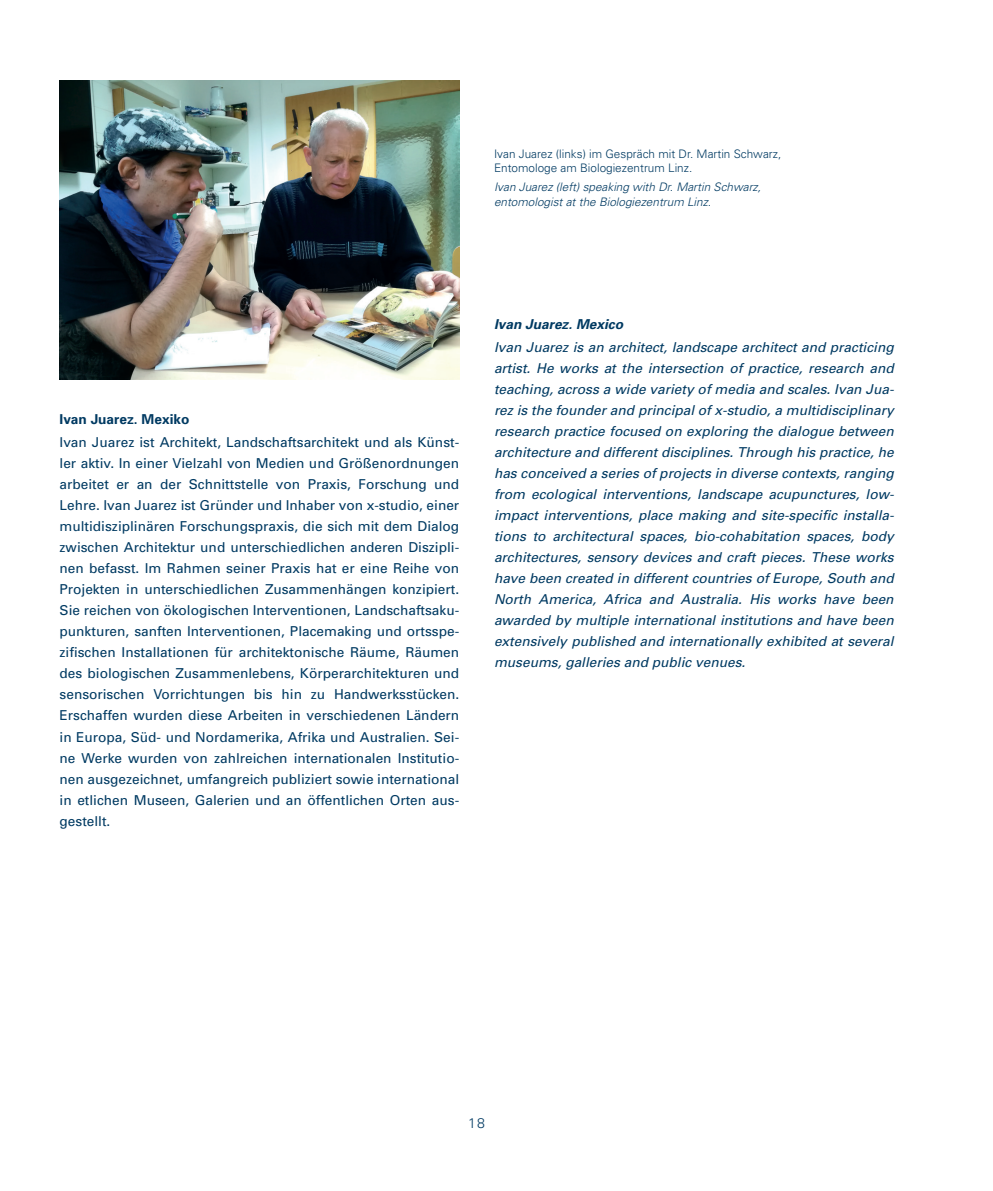
<style>
.page{position:relative;width:993px;height:1191px;background:#fff}
.page>*{position:absolute;margin:0;border:0;box-sizing:border-box;transform-origin:0 0}
.t1{font:300 14px "Univers";color:#003a62}
.Fließtext{font:13.65px/21px "Univers";color:#003a62;text-align:justify}
.Fließkursiv{font:italic 13.65px/21px "Univers";color:#003a62;text-align:justify}
.Zwischentitel{font:700 13.65px "Univers";color:#003a62}
.Zwischentitel-2{font:italic 700 13.65px "Univers";color:#003a62}
.Bildtext{font:italic 300 11.72px/14px "Univers";color:#003a62}
.Bildtext-2{font:300 11.72px/14px "Univers";color:#003a62}
</style>
<div class="page">
<img style="left:60px;top:80px;width:399px;height:300px">
<p class="Bildtext-2" style="left:494px;top:147px;width:289px">Ivan Juarez (links) im Gespräch mit Dr. Martin Schwarz,<br>Entomologe am Biologiezentrum Linz.</p>
<p class="Bildtext" style="left:494px;top:180px;width:268px">Ivan Juarez (left) speaking with Dr. Martin Schwarz, entomologist at the Biologiezentrum Linz.</p>
<p class="Zwischentitel" style="left:60px;top:410px;width:131px">Ivan Juarez. Mexiko</p>
<p class="Fließtext" style="left:60px;top:432px;width:401px">Ivan Juarez ist Architekt, Landschaftsarchitekt und als Künst&shy;ler aktiv. In einer Vielzahl von Medien und Größenordnungen arbeitet er an der Schnittstelle von Praxis, Forschung und Lehre. Ivan Juarez ist Gründer und Inhaber von x-studio, einer multidisziplinären Forschungspraxis, die sich mit dem Dialog zwischen Architektur und unterschiedlichen anderen Diszipli&shy;nen befasst. Im Rahmen seiner Praxis hat er eine Reihe von Projekten in unterschiedlichen Zusammenhängen konzipiert.<br>Sie reichen von ökologischen Interventionen, Landschaftsaku&shy;punkturen, sanften Interventionen, Placemaking und ortsspe&shy;zifischen Installationen für architektonische Räume, Räumen des biologischen Zusammenlebens, Körperarchitekturen und sensorischen Vorrichtungen bis hin zu Handwerksstücken.<br>Erschaffen wurden diese Arbeiten in verschiedenen Ländern in Europa, Süd- und Nordamerika, Afrika und Australien. Sei&shy;ne Werke wurden von zahlreichen internationalen Institutio&shy;nen ausgezeichnet, umfangreich publiziert sowie international in etlichen Museen, Galerien und an öffentlichen Orten aus&shy;gestellt.</p>
<p class="Zwischentitel-2" style="left:494px;top:315px;width:130px">Ivan Juarez. Mexico</p>
<p class="Fließkursiv" style="left:494px;top:337px;width:401px">Ivan Juarez is an architect, landscape architect and practicing artist. He works at the intersection of practice, research and teaching, across a wide variety of media and scales. Ivan Jua&shy;rez is the founder and principal of x-studio, a multidisciplinary research practice focused on exploring the dialogue between architecture and different disciplines. Through his practice, he has conceived a series of projects in diverse contexts, ranging from ecological interventions, landscape acupunctures, low&shy;impact interventions, place making and site-specific installa&shy;tions to architectural spaces, bio-cohabitation spaces, body architectures, sensory devices and craft pieces. These works have been created in different countries of Europe, South and North America, Africa and Australia. His works have been awarded by multiple international institutions and have been extensively published and internationally exhibited at several museums, galleries and public venues.</p>
<p class="t1" style="left:468px;top:1114px;width:18px">18</p>
</div>
